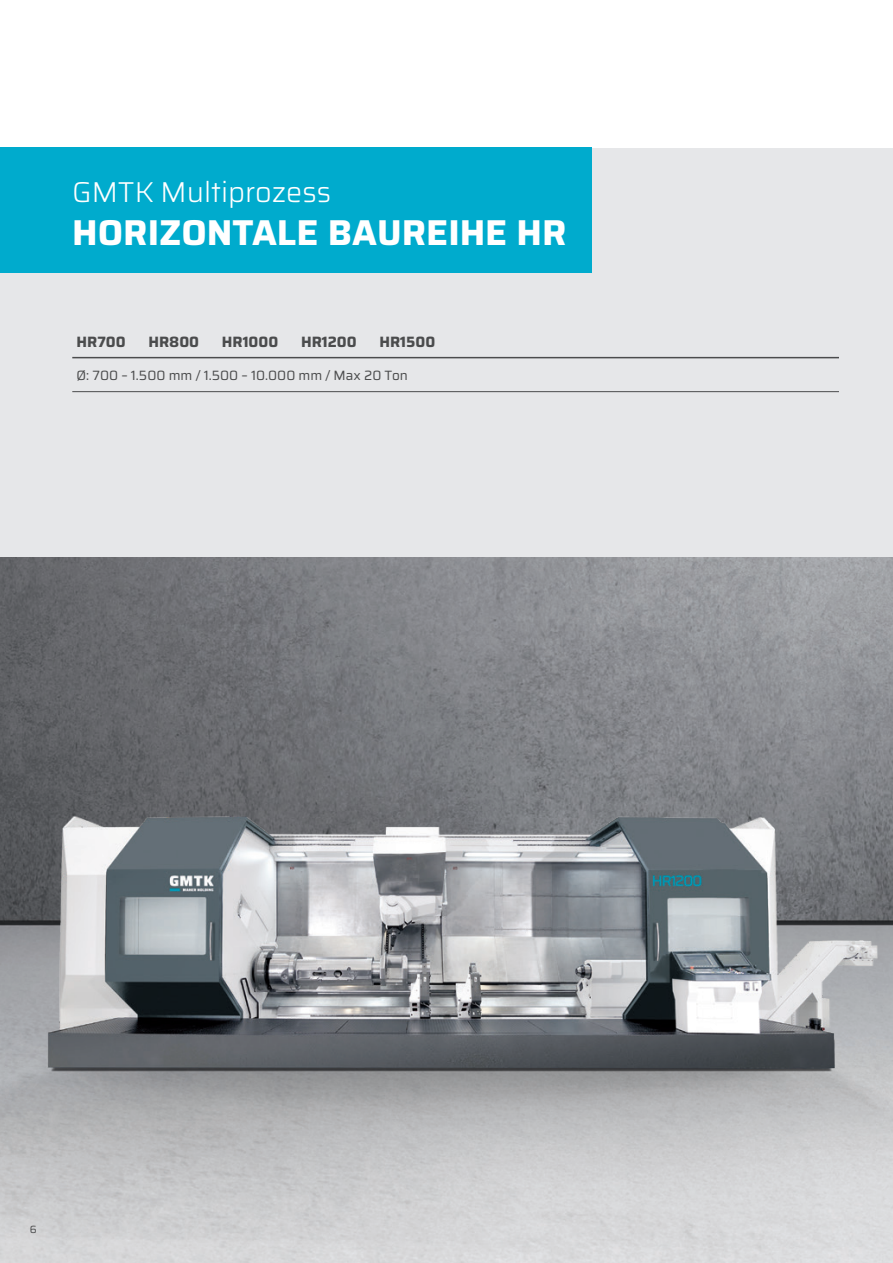
<style>
.page{position:relative;width:893px;height:1263px;background:#fff}
.page>*{position:absolute;margin:0;border:0;box-sizing:border-box;transform-origin:0 0}
.t1{font:700 36px "Saira";color:#fff}
.t2{font:300 28.8px "Saira";color:#fff}
.t3{font:700 15px "Saira";color:#4b4c4d}
.t4{font:13.5px "Saira";color:#4b4c4d}
.t5{font:10.5px "Saira";color:#4b4c4d}
</style>
<div class="page">
<div style="left:0;top:148px;width:893px;height:409px;background:#e6e7e9"></div>
<img style="left:0;top:557px;width:893px;height:164px">
<img style="left:0;top:721px;width:893px;height:542px">
<div style="left:0;top:148px;width:591px;height:125px;background:#00abcd"></div>
<hr style="left:72px;top:357px;width:767px;height:1px;background:#4b4c4d">
<hr style="left:72px;top:391px;width:767px;height:1px;background:#4b4c4d">
<h2 class="t2" style="left:72px;top:171px;width:260px">GMTK Multiprozess</h2>
<h1 class="t1" style="left:72px;top:205px;width:496px">HORIZONTALE BAUREIHE HR</h1>
<p class="t3" style="left:77px;top:330px;width:51px">HR700</p>
<p class="t3" style="left:148px;top:330px;width:52px">HR800</p>
<p class="t3" style="left:222px;top:330px;width:58px">HR1000</p>
<p class="t3" style="left:301px;top:330px;width:57px">HR1200</p>
<p class="t3" style="left:379px;top:330px;width:57px">HR1500</p>
<p class="t4" style="left:77px;top:365px;width:333px">Ø: 700 – 1.500 mm / 1.500 – 10.000 mm / Max 20 Ton</p>
<p class="t5" style="left:30px;top:1222px;width:8px">6</p>
</div>
